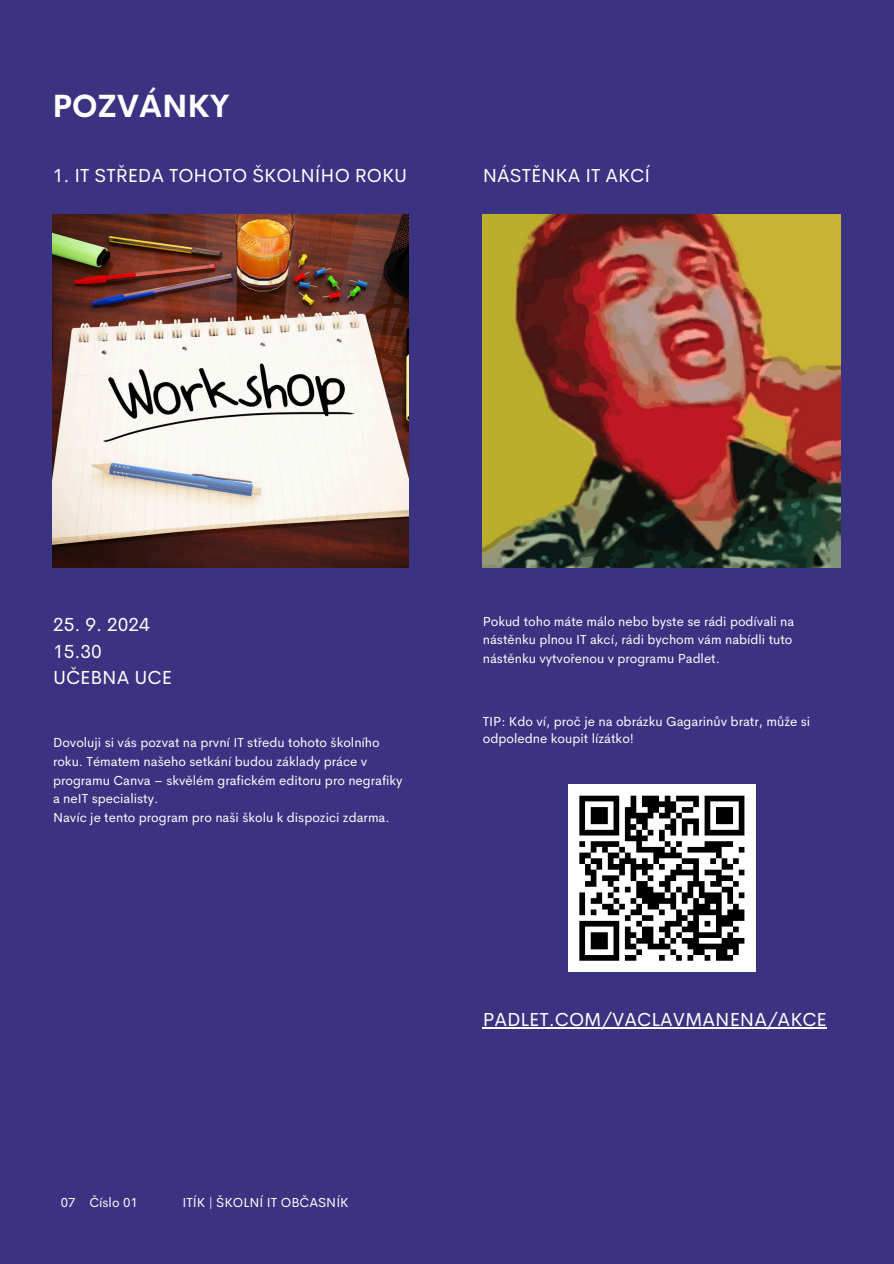
<style>
.page{position:relative;width:894px;height:1264px;background:#fff}
.page>*{position:absolute;margin:0;border:0;box-sizing:border-box;transform-origin:0 0}
.t1{font:700 31.5px "Cerebri Sans";color:#fff}
.t2{font:18.9px/26.2px "Cerebri Sans";color:#fff}
.t3{font:13.2px/18.6px "Cerebri Sans";color:#fff}
.t4{font:13.05px/18.6px "Cerebri Sans";color:#fff}
</style>
<div class="page">
<div style="left:0;top:0;width:893px;height:1263px;background:#3c3282"></div>
<img style="left:53px;top:214px;width:355px;height:353px">
<img style="left:482px;top:214px;width:358px;height:353px">
<div style="left:568px;top:784px;width:187px;height:188px;background:#fff"></div>
<svg style="left:579px;top:795px;width:166px;height:166px"></svg>
<hr style="left:482px;top:1027px;width:344px;height:1px;background:#fff">
<p class="t1" style="left:53px;top:86px;width:178px">POZVÁNKY</p>
<p class="t2" style="left:53px;top:162px;width:356px">1. IT STŘEDA TOHOTO ŠKOLNÍHO ROKU</p>
<p class="t2" style="left:482px;top:163px;width:169px">NÁSTĚNKA IT AKCÍ</p>
<p class="t2" style="left:53px;top:611px;width:120px">25. 9. 2024<br>15.30<br>UČEBNA UCE</p>
<h1 class="t3" style="left:53px;top:733px;width:351px">Dovoluji si vás pozvat na první IT středu tohoto školního roku. Tématem našeho setkání budou základy práce v programu Canva – skvělém grafickém editoru pro negrafiky a neIT specialisty.</h1>
<p class="t3" style="left:53px;top:808px;width:338px">Navíc je tento program pro naši školu k dispozici zdarma.</p>
<p class="t3" style="left:61px;top:1193px;width:16px">07</p>
<p class="t3" style="left:89px;top:1193px;width:50px">Číslo 01</p>
<p class="t3" style="left:182px;top:1193px;width:168px">ITÍK | ŠKOLNÍ IT OBČASNÍK</p>
<h2 class="t4" style="left:482px;top:612px;width:313px">Pokud toho máte málo nebo byste se rádi podívali na nástěnku plnou IT akcí, rádi bychom vám nabídli tuto nástěnku vytvořenou v programu Padlet.</h2>
<h2 class="t3" style="left:482px;top:712px;width:329px;line-height:17.5px">TIP: Kdo ví, proč je na obrázku Gagarinův bratr, může si odpoledne koupit lízátko!</h2>
<p class="t2" style="left:482px;top:1006px;width:345px">PADLET.COM/VACLAVMANENA/AKCE</p>
</div>
